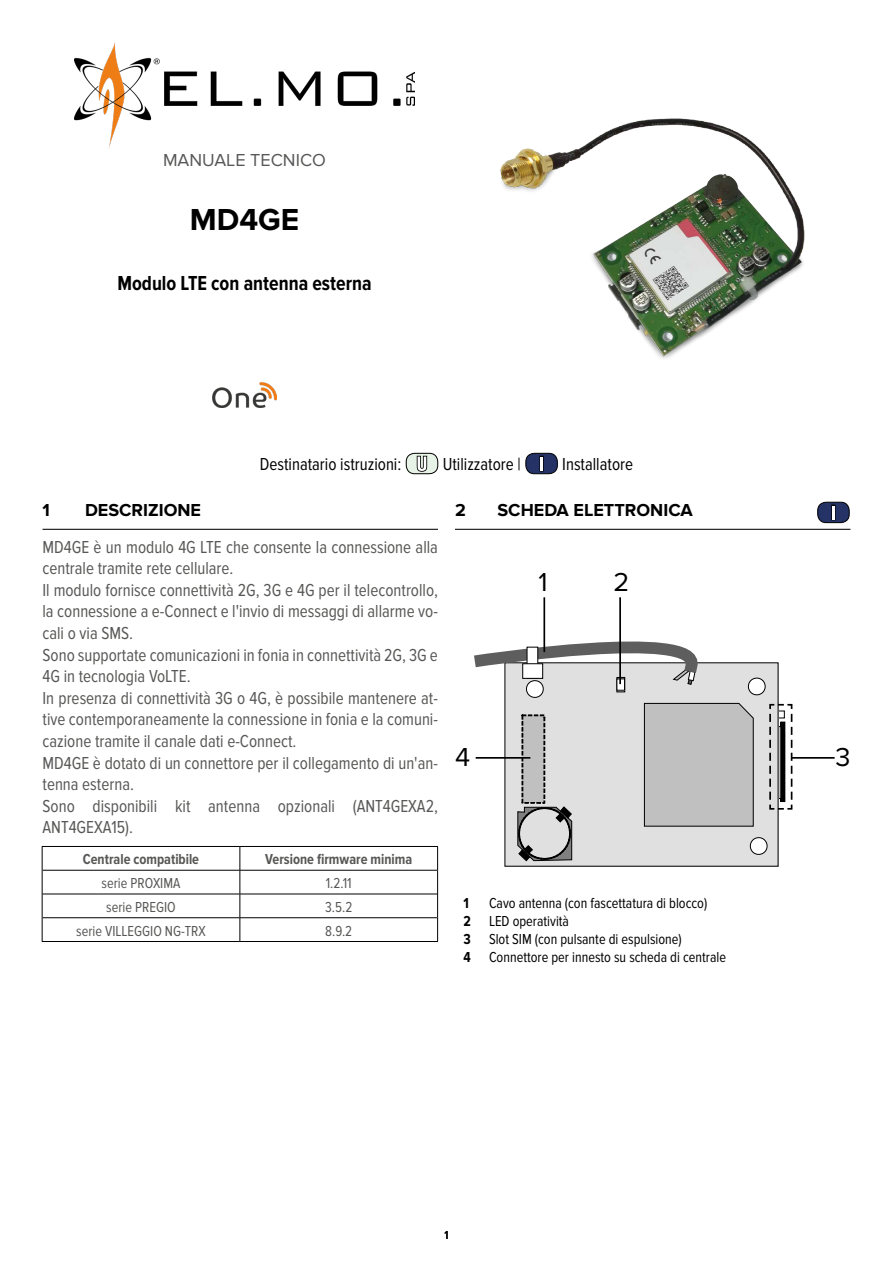
<style>
.page{position:relative;width:893px;height:1263px;background:#fff}
.page>*{position:absolute;margin:0;border:0;box-sizing:border-box;transform-origin:0 0}
.t1{font:700 31.5px "Proxima Nova";color:#000}
.t2{font:27px "Proxima Nova";color:#000}
.t3{font:700 21px "Proxima Nova Cond";color:#000;scale:.95 1}
.t4{font:18px/21.6px "Proxima Nova Cond";color:#575756;scale:.95 1}
.t5{font:18px "Proxima Nova Cond";color:#000;scale:.95 1}
.t6{font:700 18px "Proxima Nova";color:#000}
.t7{font:18px "Proxima Nova";color:#575756}
.t8{font:15px/18px "Proxima Nova Cond";color:#000;scale:.95 1}
.t9{font:15px "Proxima Nova Cond";color:#575756;scale:.95 1}
.t10{font:700 15px "Proxima Nova Cond";color:#575756;scale:.95 1}
.t11{font:700 15px "Proxima Nova Cond";color:#000;scale:.95 1}
.t12{font:12px "Proxima Nova";color:#000}
.s1{font-weight:700}
</style>
<div class="page">
<img style="left:213px;top:383px;width:63px;height:25px">
<img style="left:74px;top:43px;width:341px;height:106px">
<img style="left:500px;top:118px;width:305px;height:241px">
<div style="left:406px;top:453px;width:32px;height:21px;background:#e8f3e7;border-radius:8px"></div>
<div style="left:406px;top:453px;width:32px;height:21px;border:1px solid #000;border-radius:8px"></div>
<svg style="left:416px;top:455px;width:12px;height:18px"></svg>
<div style="left:526px;top:453px;width:31px;height:21px;background:#243265;border-radius:8px"></div>
<div style="left:525px;top:453px;width:33px;height:21px;border:1px solid #000;border-radius:8px"></div>
<div style="left:539px;top:456px;width:5px;height:15px;border:2px solid #000"></div>
<hr style="left:540px;top:457px;width:3px;height:14px;background:#fff">
<hr style="left:43px;top:529px;width:395px;height:1px;background:#000">
<hr style="left:42px;top:846px;width:198px;height:1px;background:#000">
<hr style="left:240px;top:846px;width:198px;height:1px;background:#000">
<svg style="left:42px;top:847px;width:1px;height:94px"></svg>
<svg style="left:437px;top:847px;width:1px;height:94px"></svg>
<hr style="left:42px;top:941px;width:198px;height:1px;background:#000">
<hr style="left:240px;top:941px;width:198px;height:1px;background:#000">
<hr style="left:43px;top:870px;width:197px;height:1px;background:#000">
<hr style="left:240px;top:870px;width:197px;height:1px;background:#000">
<hr style="left:43px;top:894px;width:197px;height:1px;background:#000">
<hr style="left:240px;top:894px;width:197px;height:1px;background:#000">
<hr style="left:43px;top:917px;width:197px;height:1px;background:#000">
<hr style="left:240px;top:917px;width:197px;height:1px;background:#000">
<svg style="left:240px;top:847px;width:1px;height:94px"></svg>
<hr style="left:455px;top:529px;width:395px;height:1px;background:#000">
<hr style="left:543px;top:598px;width:2px;height:53px;background:#000">
<hr style="left:619px;top:598px;width:2px;height:85px;background:#000">
<hr style="left:792px;top:757px;width:42px;height:2px;background:#000">
<svg style="left:474px;top:628px;width:319px;height:234px"></svg>
<div style="left:818px;top:502px;width:31px;height:21px;background:#243265;border-radius:8px"></div>
<div style="left:817px;top:502px;width:33px;height:21px;border:1px solid #000;border-radius:8px"></div>
<div style="left:831px;top:505px;width:4px;height:15px;border:2px solid #000"></div>
<hr style="left:832px;top:505px;width:3px;height:14px;background:#fff">
<p class="t7" style="left:163px;top:150px;width:164px">MANUALE TECNICO</p>
<h1 class="t1" style="left:190px;top:201px;width:111px">MD4GE</h1>
<p class="t3" style="left:117px;top:271px;width:269px">Modulo LTE con antenna esterna</p>
<p class="t5" style="left:260px;top:454px;width:150px">Destinatario istruzioni:</p>
<p class="t5" style="left:443px;top:454px;width:84px">Utilizzatore |</p>
<p class="t5" style="left:562px;top:454px;width:76px">Installatore</p>
<p class="t6" style="left:43px;top:500px;width:9px">1</p>
<p class="t6" style="left:85px;top:500px;width:118px">DESCRIZIONE</p>
<p class="t4" style="left:43px;top:536px;width:418px">MD4GE è un modulo 4G LTE che consente la connessione alla centrale tramite rete cellulare.<br>Il modulo fornisce connettività 2G, 3G e 4G per il telecontrollo, la connessione a e-Connect e l'invio di messaggi di allarme vo&shy;cali o via SMS.<br>Sono supportate comunicazioni in fonia in connettività 2G, 3G e 4G in tecnologia VoLTE.<br>In presenza di connettività 3G o 4G, è possibile mantenere at&shy;tive contemporaneamente la connessione in fonia e la comuni&shy;cazione tramite il canale dati e-Connect.<br>MD4GE è dotato di un connettore per il collegamento di un'an&shy;tenna esterna.<br>Sono disponibili kit antenna opzionali (ANT4GEXA2, ANT4GEXA15).</p>
<p class="t10" style="left:83px;top:851px;width:124px">Centrale compatibile</p>
<p class="t10" style="left:265px;top:851px;width:156px">Versione firmware minima</p>
<p class="t9" style="left:102px;top:875px;width:84px">serie PROXIMA</p>
<p class="t9" style="left:326px;top:875px;width:29px">1.2.11</p>
<p class="t9" style="left:106px;top:898px;width:75px">serie PREGIO</p>
<p class="t9" style="left:325px;top:898px;width:30px">3.5.2</p>
<p class="t9" style="left:76px;top:922px;width:138px">serie VILLEGGIO NG-TRX</p>
<p class="t9" style="left:325px;top:922px;width:30px">8.9.2</p>
<p class="t6" style="left:455px;top:500px;width:12px">2</p>
<p class="t6" style="left:497px;top:500px;width:197px">SCHEDA ELETTRONICA</p>
<h2 class="t2" style="left:538px;top:561px;width:11px">1</h2>
<h2 class="t2" style="left:613px;top:561px;width:17px">2</h2>
<h2 class="t2" style="left:455px;top:737px;width:17px">4</h2>
<h2 class="t2" style="left:835px;top:737px;width:17px">3</h2>
<p class="t8" style="left:463px;top:894px;width:278px;text-indent:26px">Cavo antenna (con fascettatura di blocco)<br><span class="s1">2</span> LED operatività<br><span class="s1">3</span> Slot SIM (con pulsante di espulsione)<br><span class="s1">4</span> Connettore per innesto su scheda di centrale</p>
<p class="t11" style="left:463px;top:894px;width:7px">1</p>
<p class="t12" style="left:444px;top:1228px;width:6px">1</p>
</div>
